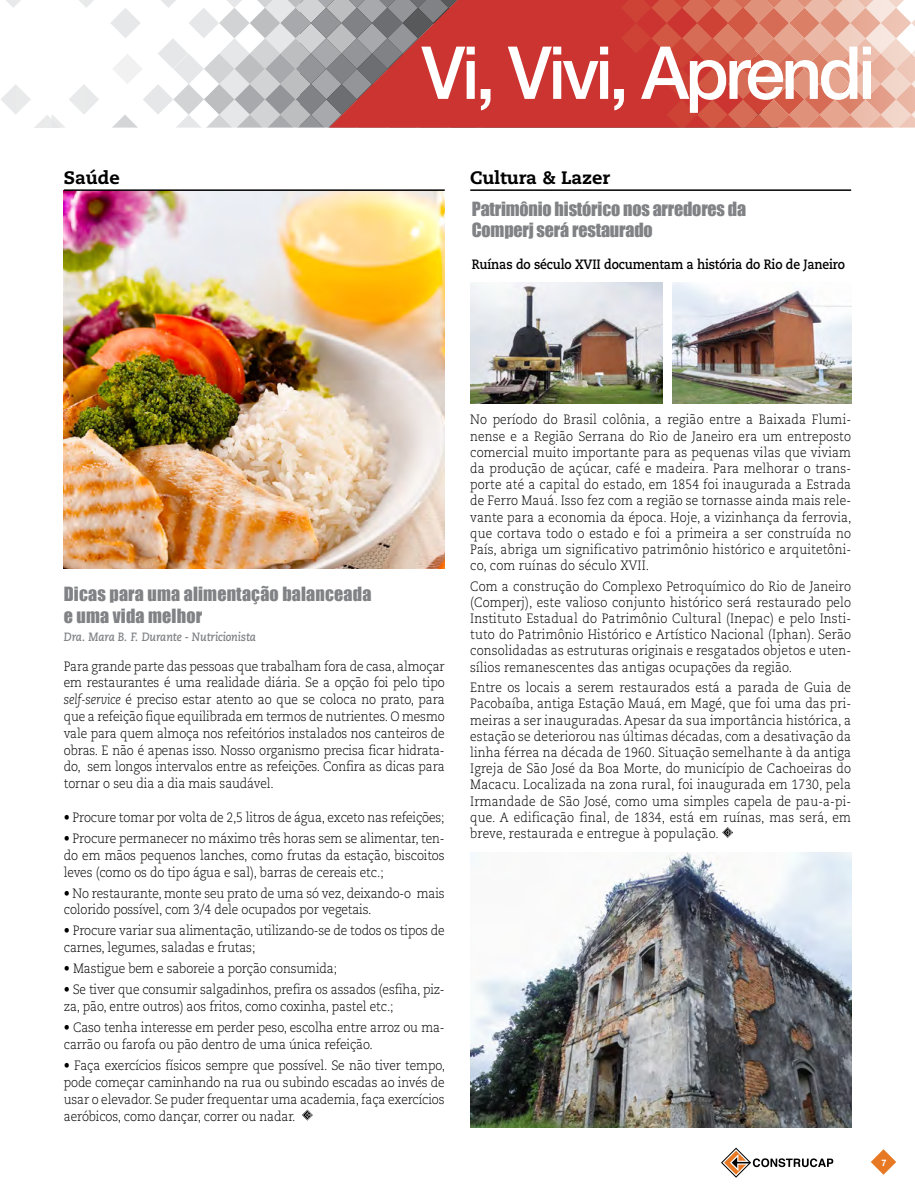
<style>
.page{position:relative;width:915px;height:1191px;background:#fff}
.page>*{position:absolute;margin:0;border:0;box-sizing:border-box;transform-origin:0 0}
.t1{font:500 73.2px "Helvetica Neue LT";letter-spacing:-.05em;color:#fff}
.t2{font:18px/21.6px "Impact";letter-spacing:-.01em;color:#808285}
.t3{font:18px/21.6px "Impact";letter-spacing:.01em;color:#808285}
.t4{font:800 18px "Caecilia LT Std";color:#000}
.t5{font:300 13.5px/16.2px "Caecilia LT Std";letter-spacing:-.01em;color:#000;text-align:justify;scale:.9 1}
.t6{font:700 13.5px "Caecilia LT Std";letter-spacing:-.01em;color:#000;scale:.9 1}
.t7{font:italic 700 12px "Caecilia LT Std";letter-spacing:-.01em;color:#808285;scale:.9 1}
.t8{font:700 9px "Helvetica Neue LT";color:#fff}
.s1{font-style:italic}
</style>
<div class="page">
<img style="left:64px;top:191px;width:380px;height:378px">
<img style="left:470px;top:852px;width:380px;height:275px">
<svg style="left:6px;top:0;width:15px;height:8px"></svg>
<svg style="left:79px;top:0;width:15px;height:8px"></svg>
<svg style="left:111px;top:0;width:218px;height:128px"></svg>
<svg style="left:1px;top:84px;width:98px;height:44px"></svg>
<hr style="left:64px;top:189px;width:380px;height:2px;background:#000">
<svg style="left:302px;top:1109px;width:10px;height:11px"></svg>
<svg style="left:722px;top:827px;width:10px;height:11px"></svg>
<svg style="left:329px;top:0;width:291px;height:128px;background:#bc4745"></svg>
<svg style="left:620px;top:0;width:294px;height:128px;background:#da7969"></svg>
<hr style="left:470px;top:189px;width:380px;height:2px;background:#000">
<img style="left:470px;top:282px;width:192px;height:122px">
<img style="left:672px;top:282px;width:179px;height:122px">
<svg style="left:871px;top:1149px;width:24px;height:25px"></svg>
<svg style="left:721px;top:1147px;width:112px;height:30px"></svg>
<h2 class="t4" style="left:64px;top:166px;width:58px">Saúde</h2>
<h1 class="t1" style="left:421px;top:29px;width:455px">Vi, Vivi, Aprendi</h1>
<h2 class="t4" style="left:470px;top:166px;width:141px">Cultura &amp; Lazer</h2>
<h2 class="t2" style="left:471px;top:197px;width:276px">Patrimônio histórico nos arredores da<br>Comperj será restaurado</h2>
<p class="t6" style="left:471px;top:256px;width:416px">Ruínas do século XVII documentam a história do Rio de Janeiro</p>
<h2 class="t3" style="left:64px;top:582px;width:309px">Dicas para uma alimentação balanceada e uma vida melhor</h2>
<p class="t7" style="left:64px;top:629px;width:215px">Dra. Mara B. F. Durante - Nutricionista</p>
<p class="t5" style="left:64px;top:658px;width:424px;line-height:16.8px">Para grande parte das pessoas que trabalham fora de casa, almoçar em restaurantes é uma realidade diária. Se a opção foi pelo tipo <span class="s1">self-service</span> é preciso estar atento ao que se coloca no prato, para que a refeição fique equilibrada em termos de nutrientes. O mesmo vale para quem almoça nos refeitórios instalados nos canteiros de obras. E não é apenas isso. Nosso organismo precisa ficar hidrata&shy;do, sem longos intervalos entre as refeições. Confira as dicas para tornar o seu dia a dia mais saudável.</p>
<p class="t5" style="left:64px;top:809px;width:424px">• Procure tomar por volta de 2,5 litros de água, exceto nas refeições;</p>
<p class="t5" style="left:64px;top:830px;width:424px;line-height:16.8px">• Procure permanecer no máximo três horas sem se alimentar, ten&shy;do em mãos pequenos lanches, como frutas da estação, biscoitos leves (como os do tipo água e sal), barras de cereais etc.;</p>
<p class="t5" style="left:64px;top:885px;width:424px;line-height:16.8px">• No restaurante, monte seu prato de uma só vez, deixando-o mais colorido possível, com 3/4 dele ocupados por vegetais.</p>
<p class="t5" style="left:64px;top:922px;width:424px;line-height:16.8px">• Procure variar sua alimentação, utilizando-se de todos os tipos de carnes, legumes, saladas e frutas;</p>
<p class="t5" style="left:64px;top:960px;width:305px">• Mastigue bem e saboreie a porção consumida;</p>
<p class="t5" style="left:64px;top:981px;width:424px;line-height:16.8px">• Se tiver que consumir salgadinhos, prefira os assados (esfiha, piz&shy;za, pão, entre outros) aos fritos, como coxinha, pastel etc.;</p>
<p class="t5" style="left:64px;top:1019px;width:424px;line-height:16.8px">• Caso tenha interesse em perder peso, escolha entre arroz ou ma&shy;carrão ou farofa ou pão dentro de uma única refeição.</p>
<p class="t5" style="left:64px;top:1057px;width:425px;line-height:16.8px">• Faça exercícios físicos sempre que possível. Se não tiver tempo, pode começar caminhando na rua ou subindo escadas ao invés de usar o elevador. Se puder frequentar uma academia, faça exercícios aeróbicos, como dançar, correr ou nadar.</p>
<p class="t5" style="left:470px;top:412px;width:425px">No período do Brasil colônia, a região entre a Baixada Flumi&shy;nense e a Região Serrana do Rio de Janeiro era um entreposto comercial muito importante para as pequenas vilas que viviam da produção de açúcar, café e madeira. Para melhorar o trans&shy;porte até a capital do estado, em 1854 foi inaugurada a Estrada de Ferro Mauá. Isso fez com a região se tornasse ainda mais rele&shy;vante para a economia da época. Hoje, a vizinhança da ferrovia, que cortava todo o estado e foi a primeira a ser construída no País, abriga um significativo patrimônio histórico e arquitetôni&shy;co, com ruínas do século XVII.</p>
<p class="t5" style="left:470px;top:578px;width:424px">Com a construção do Complexo Petroquímico do Rio de Janeiro (Comperj), este valioso conjunto histórico será restaurado pelo Instituto Estadual do Patrimônio Cultural (Inepac) e pelo Insti&shy;tuto do Patrimônio Histórico e Artístico Nacional (Iphan). Serão consolidadas as estruturas originais e resgatados objetos e uten&shy;sílios remanescentes das antigas ocupações da região.</p>
<p class="t5" style="left:470px;top:679px;width:424px">Entre os locais a serem restaurados está a parada de Guia de Pacobaíba, antiga Estação Mauá, em Magé, que foi uma das pri&shy;meiras a ser inauguradas. Apesar da sua importância histórica, a estação se deteriorou nas últimas décadas, com a desativação da linha férrea na década de 1960. Situação semelhante à da antiga Igreja de São José da Boa Morte, do município de Cachoeiras do Macacu. Localizada na zona rural, foi inaugurada em 1730, pela Irmandade de São José, como uma simples capela de pau-a-pi&shy;que. A edificação final, de 1834, está em ruínas, mas será, em breve, restaurada e entregue à população.</p>
<p class="t8" style="left:881px;top:1156px;width:7px">7</p>
</div>
